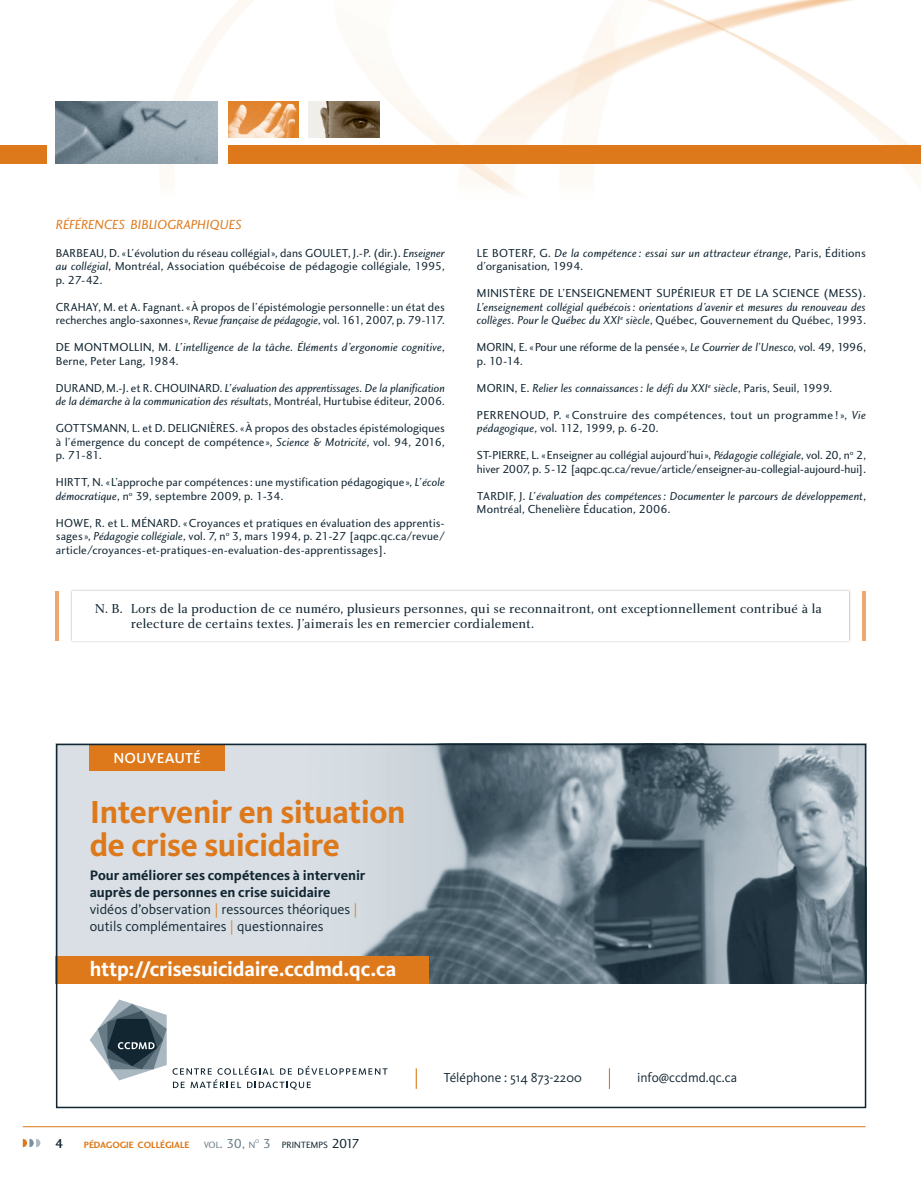
<style>
.page{position:relative;width:921px;height:1189px;background:#fff}
.page>*{position:absolute;margin:0;border:0;box-sizing:border-box;transform-origin:0 0}
.t1{font:700 33px/33px "Kievit OT";letter-spacing:-.015em;color:#de791b}
.t2{font:700 21px "Kievit OT";letter-spacing:-.01em;color:#fff}
.t3{font:500 15px "Kievit OT";letter-spacing:.01em;color:#fff}
.t4{font:14.25px/17.1px "Kievit OT";color:#122632}
.t5{font:13.65px "Charlotte Sans Book Italic Plain";letter-spacing:-.005em;color:#de791b}
.Article__OK{font:13.5px/15px "Charlotte Book Plain";color:#122632}
.t6{font:13.5px "Kievit OT";color:#122632}
.t7{font:13.5px "Charlotte Sans Medium Plain";color:#122632}
.References_bibliogra{font:12px/13.5px "Charlotte Sans Book Plain";letter-spacing:.005em;color:#122632}
.References_bibliogra-2{font:12px/13.5px "Charlotte Sans Book Italic Plain";color:#122632}
.References_bibliogra-3{font:12px/13.5px "Charlotte Sans Book Plain";letter-spacing:.03em;color:#122632}
.t8{font:9.45px "Charlotte Sans Bold Plain";color:#de791b}
.t9{font:9.45px "Charlotte Sans Book Plain";color:#122632}
.t10{font:9.45px "Charlotte Sans Book Plain";color:#687c88}
.t11{font:5.55px "Charlotte Sans Book Plain";color:#687c88}
.s1{font-family:"Charlotte Sans Book Italic Plain"}
.s2{font-family:"Charlotte Sans Book Plain"}
.s3{font-weight:700}
.s4{color:#de791b}
.s5{font-size:13.5px}
.s6{font-size:13.5px;color:#687c88}
</style>
<div class="page">
<img style="left:0;top:0;width:921px;height:194px">
<hr style="left:23px;top:1126px;width:842px;height:1px;background:#de791b">
<div style="left:228px;top:145px;width:693px;height:18px;background:#de791b"></div>
<div style="left:0;top:145px;width:47px;height:18px;background:#de791b"></div>
<svg style="left:23px;top:1139px;width:17px;height:8px"></svg>
<img style="left:56px;top:102px;width:162px;height:61px">
<img style="left:309px;top:102px;width:70px;height:36px">
<img style="left:228px;top:102px;width:70px;height:36px">
<img style="left:59px;top:747px;width:804px;height:236px">
<svg style="left:90px;top:1000px;width:297px;height:90px"></svg>
<svg style="left:416px;top:1068px;width:1px;height:21px"></svg>
<svg style="left:609px;top:1068px;width:1px;height:21px"></svg>
<div style="left:90px;top:744px;width:135px;height:27px;background:#de791b"></div>
<div style="left:56px;top:956px;width:373px;height:27px;background:#de791b"></div>
<div style="left:56px;top:744px;width:810px;height:364px;border:2px solid #122632"></div>
<hr style="left:56px;top:591px;width:3px;height:50px;background:#eda96d">
<hr style="left:862px;top:591px;width:3px;height:50px;background:#eda96d">
<div style="left:70px;top:589px;width:781px;height:53px;background:#dfe2e3"></div>
<div style="left:72px;top:591px;width:777px;height:50px;background:#fff"></div>
<p class="t5" style="left:56px;top:216px;width:188px">RÉFÉRENCES BIBLIOGRAPHIQUES</p>
<p class="References_bibliogra" style="left:56px;top:246px;width:390px;text-align:justify">BARBEAU, D. «L’évolution du réseau collégial», dans GOULET, J.-P. (dir.). <span class="s1">Enseigner au collégial</span>, Montréal, Association québécoise de pédagogie collégiale, 1995, p. 27-42.</p>
<p class="References_bibliogra" style="left:56px;top:300px;width:390px">CRAHAY, M. et A. Fagnant. «À propos de l’épistémologie personnelle: un état des recherches anglo-saxonnes», <span class="s1">Revue française de pédagogie</span>, vol. 161, 2007, p. 79-117.</p>
<p class="References_bibliogra-2" style="left:56px;top:340px;width:390px"><span class="s2">DE MONTMOLLIN, M.</span> L’intelligence de la tâche. Éléments d’ergonomie cognitive<span class="s2">,<br>Berne, Peter Lang, 1984.</span></p>
<p class="References_bibliogra-2" style="left:56px;top:381px;width:390px"><span class="s2">DURAND, M.-J. et R. CHOUINARD.</span> L’évaluation des apprentissages. De la planification de la démarche à la communication des résultats<span class="s2">, Montréal, Hurtubise éditeur, 2006.</span></p>
<p class="References_bibliogra" style="left:56px;top:421px;width:390px;text-align:justify">GOTTSMANN, L. et D. DELIGNIÈRES. «À propos des obstacles épistémologiques à l’émergence du concept de compétence », <span class="s1">Science &amp; Motricité</span>, vol. 94, 2016, p. 71-81.</p>
<p class="References_bibliogra" style="left:56px;top:475px;width:390px">HIRTT, N. «L’approche par compétences: une mystification pédagogique», <span class="s1">L’école démocratique</span>, n<sup>o</sup> 39, septembre 2009, p. 1-34.</p>
<p class="References_bibliogra" style="left:56px;top:516px;width:390px;text-align:justify">HOWE, R. et L. MÉNARD. «Croyances et pratiques en évaluation des apprentis&shy;sages », <span class="s1">Pédagogie collégiale</span>, vol. 7, n<sup>o</sup> 3, mars 1994, p. 21-27 [aqpc.qc.ca/revue/ article/croyances-et-pratiques-en-evaluation-des-apprentissages].</p>
<p class="References_bibliogra" style="left:477px;top:246px;width:390px">LE BOTERF, G. <span class="s1">De la compétence: essai sur un attracteur étrange</span>, Paris, Éditions d’organisation, 1994.</p>
<p class="References_bibliogra-2" style="left:477px;top:286px;width:390px;text-align:justify"><span class="s2">MINISTÈRE DE L’ENSEIGNEMENT SUPÉRIEUR ET DE LA SCIENCE (MESS).<br></span>L’enseignement collégial québécois: orientations d’avenir et mesures du renouveau des collèges. Pour le Québec du XXI<sup>e</sup> siècle<span class="s2">, Québec, Gouvernement du Québec, 1993.</span></p>
<p class="References_bibliogra" style="left:477px;top:340px;width:390px">MORIN, E. «Pour une réforme de la pensée », <span class="s1">Le Courrier de l’Unesco</span>, vol. 49, 1996, p. 10-14.</p>
<p class="References_bibliogra-2" style="left:477px;top:381px;width:356px"><span class="s2">MORIN, E.</span> Relier les connaissances: le défi du XXI<sup>e</sup> siècle<span class="s2">, Paris, Seuil, 1999.</span></p>
<p class="References_bibliogra-3" style="left:477px;top:408px;width:390px">PERRENOUD, P. «Construire des compétences, tout un programme ! », <span class="s1">Vie pédagogique</span>, vol. 112, 1999, p. 6-20.</p>
<p class="References_bibliogra" style="left:477px;top:448px;width:390px">ST-PIERRE, L. «Enseigner au collégial aujourd’hui», <span class="s1">Pédagogie collégiale</span>, vol. 20, n<sup>o</sup> 2, hiver 2007, p. 5-12 [aqpc.qc.ca/revue/article/enseigner-au-collegial-aujourd-hui].</p>
<p class="References_bibliogra-2" style="left:477px;top:489px;width:390px"><span class="s2">TARDIF, J.</span> L’évaluation des compétences: Documenter le parcours de développement<span class="s2">,<br>Montréal, Chenelière Éducation, 2006.</span></p>
<p class="Article__OK" style="left:131px;top:601px;width:692px;text-indent:-36px">N. B. Lors de la production de ce numéro, plusieurs personnes, qui se reconnaitront, ont exceptionnellement contribué à la relecture de certains textes. J’aimerais les en remercier cordialement.</p>
<p class="t3" style="left:114px;top:750px;width:89px">NOUVEAUTÉ</p>
<p class="t1" style="left:90px;top:795px;width:317px">Intervenir en situation de crise suicidaire</p>
<p class="t4" style="left:90px;top:867px;width:277px"><span class="s3">Pour améliorer ses compétences à intervenir auprès de personnes en crise suicidaire </span>vidéos d’observation <span class="s4">|</span> ressources théoriques <span class="s4">| </span>outils complémentaires <span class="s4">|</span> questionnaires</p>
<p class="t2" style="left:90px;top:956px;width:308px">http://crisesuicidaire.ccdmd.qc.ca</p>
<p class="t7" style="left:55px;top:1135px;width:10px">4</p>
<p class="t8" style="left:84px;top:1139px;width:107px">PÉDAGOGIE COLLÉGIALE</p>
<p class="t10" style="left:204px;top:1139px;width:53px">VOL<span class="s5">. 30,</span> N</p>
<p class="t11" style="left:255px;top:1138px;width:6px">O</p>
<p class="t9" style="left:263px;top:1139px;width:98px"><span class="s6">3</span> PRINTEMPS <span class="s5">2017</span></p>
<p class="t6" style="left:444px;top:1070px;width:139px">Téléphone : 514 873-2200</p>
<p class="t6" style="left:637px;top:1070px;width:102px">info@ccdmd.qc.ca</p>
</div>
